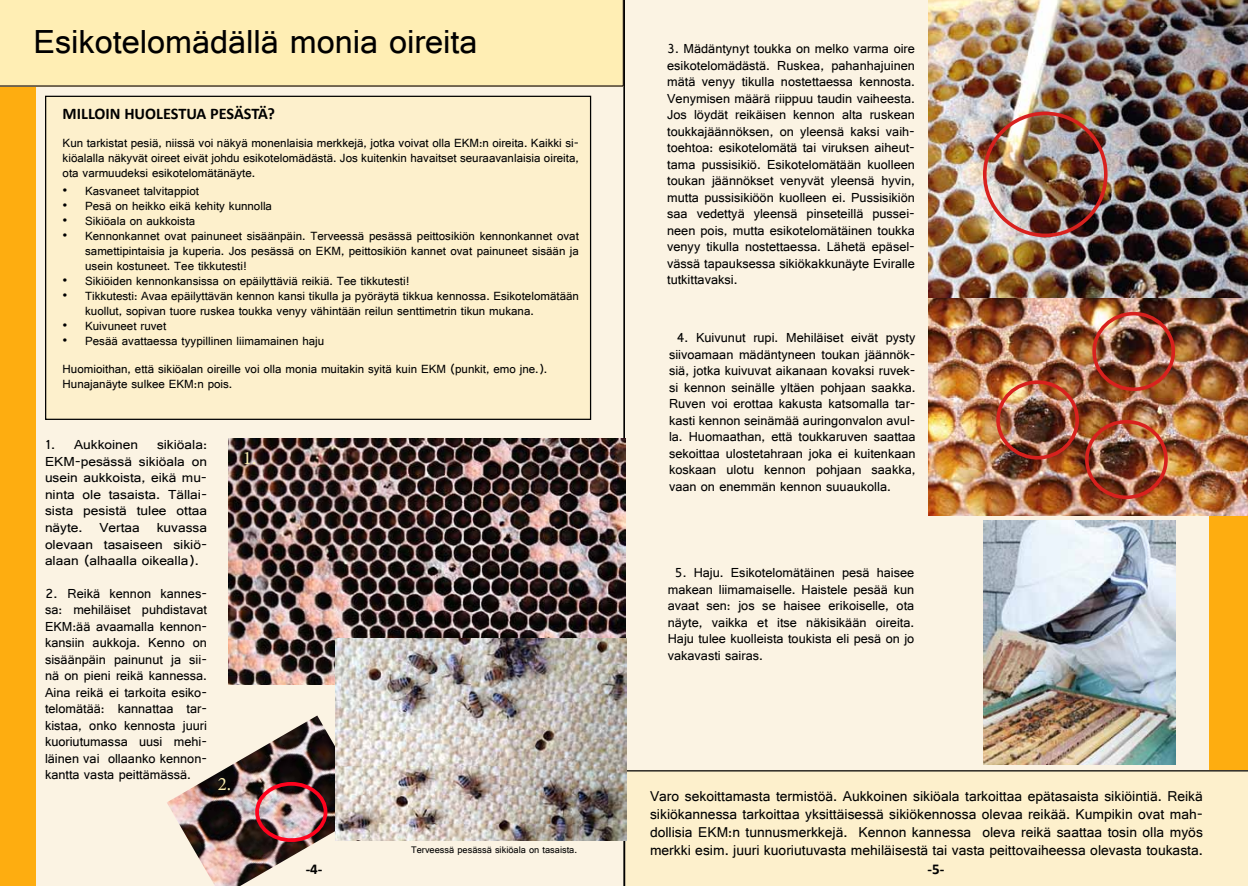
<style>
.page{position:relative;width:1248px;height:886px;background:#fff}
.page>*{position:absolute;margin:0;border:0;box-sizing:border-box;transform-origin:0 0}
.t1{font:35px "Gautami";color:#000}
.t2{font:19px "Minion Pro";color:#fdf0b3}
.t3{font:700 16.25px "Calibri";color:#000}
.t4{font:15px/18px "Gautami";color:#000;text-align:justify}
.t5{font:700 15px "Calibri";color:#000}
.t6{font:13.75px/16.5px "Gautami";color:#000;text-align:justify}
.t7{font:13.75px/16.5px "Gautami";color:#000;text-align:justify;scale:1.08 1}
.t8{font:12.5px/15px "Gautami";color:#000;text-align:justify}
.t9{font:10px "Gautami";color:#000}
</style>
<div class="page">
<div style="left:624px;top:0;width:585px;height:770px;background:#fbf3e3"></div>
<img style="left:928px;top:0;width:319px;height:516px">
<div style="left:35px;top:87px;width:589px;height:799px;background:#fbf3e3"></div>
<img style="left:228px;top:438px;width:397px;height:246px">
<div style="left:0;top:83px;width:35px;height:803px;background:#fead10"></div>
<div style="left:1209px;top:506px;width:38px;height:270px;background:#fead10"></div>
<svg style="left:624px;top:770px;width:623px;height:116px;background:#ede1bf"></svg>
<div style="left:650px;top:782px;width:552px;height:104px;background:#fdf0cc"></div>
<div style="left:46px;top:96px;width:544px;height:323px;background:#fdf0cc"></div>
<div style="left:0;top:0;width:624px;height:87px;background:#ffeeb4"></div>
<div style="left:982px;top:112px;width:125px;height:125px;border:4px solid #d8211e;border-radius:50%"></div>
<div style="left:996px;top:380px;width:82px;height:79px;border:4px solid #d8211e;border-radius:50%"></div>
<div style="left:1092px;top:312px;width:82px;height:79px;border:4px solid #d8211e;border-radius:50%"></div>
<div style="left:1084px;top:420px;width:83px;height:79px;border:4px solid #d8211e;border-radius:50%"></div>
<img style="left:982px;top:521px;width:192px;height:243px">
<img style="left:167px;top:715px;width:205px;height:171px">
<div style="left:255px;top:782px;width:72px;height:60px;border:4px solid #ff021d;border-radius:50%"></div>
<img style="left:335px;top:638px;width:291px;height:202px">
<h1 class="t1" style="left:33px;top:21px;width:445px">Esikotelomädällä monia oireita</h1>
<p class="t3" style="left:63px;top:104px;width:214px">MILLOIN HUOLESTUA PESÄSTÄ?</p>
<p class="t8" style="left:63px;top:135px;width:518px">Kun tarkistat pesiä, niissä voi näkyä monenlaisia merkkejä, jotka voivat olla EKM:n oireita. Kaikki si&shy;kiöalalla näkyvät oireet eivät johdu esikotelomädästä. Jos kuitenkin havaitset seuraavanlaisia oireita, ota varmuudeksi esikotelomätänäyte.</p>
<p class="t8" style="left:63px;top:184px;width:138px">• Kasvaneet talvitappiot</p>
<p class="t8" style="left:63px;top:199px;width:211px">• Pesä on heikko eikä kehity kunnolla</p>
<p class="t8" style="left:63px;top:214px;width:134px">• Sikiöala on aukkoista</p>
<p class="t8" style="left:85px;top:229px;width:495px;text-indent:-23px">• Kennonkannet ovat painuneet sisäänpäin. Terveessä pesässä peittosikiön kennonkannet ovat samettipintaisia ja kuperia. Jos pesässä on EKM, peittosikiön kannet ovat painuneet sisään ja usein kostuneet. Tee tikkutesti!</p>
<p class="t8" style="left:63px;top:274px;width:348px">• Sikiöiden kennonkansissa on epäilyttäviä reikiä. Tee tikkutesti!</p>
<p class="t8" style="left:85px;top:289px;width:495px;text-indent:-23px">• Tikkutesti: Avaa epäilyttävän kennon kansi tikulla ja pyöräytä tikkua kennossa. Esikotelomätään kuollut, sopivan tuore ruskea toukka venyy vähintään reilun senttimetrin tikun mukana.</p>
<p class="t8" style="left:63px;top:319px;width:105px">• Kuivuneet ruvet</p>
<p class="t8" style="left:63px;top:334px;width:263px">• Pesää avattaessa tyypillinen liimamainen haju</p>
<p class="t8" style="left:63px;top:361px;width:486px">Huomioithan, että sikiöalan oireille voi olla monia muitakin syitä kuin EKM (punkit, emo jne.).<br>Hunajanäyte sulkee EKM:n pois.</p>
<p class="t7" style="left:45px;top:436px;width:151px;text-indent:112px">sikiöala:<br>EKM-pesässä sikiöala on usein aukkoista, eikä mu&shy;ninta ole tasaista. Tällai&shy;sista pesistä tulee ottaa näyte. Vertaa kuvassa olevaan tasaiseen sikiö&shy;alaan (alhaalla oikealla).</p>
<p class="t7" style="left:45px;top:584px;width:151px">2. Reikä kennon kannes&shy;sa: mehiläiset puhdistavat EKM:ää avaamalla kennon&shy;kansiin aukkoja. Kenno on sisäänpäin painunut ja sii&shy;nä on pieni reikä kannessa.<br>Aina reikä ei tarkoita esiko&shy;telomätää: kannattaa tar&shy;kistaa, onko kennosta juuri kuoriutumassa uusi mehi&shy;läinen vai ollaanko kennon&shy;kantta vasta peittämässä.</p>
<p class="t7" style="left:45px;top:436px;width:88px">1. Aukkoinen</p>
<h2 class="t2" style="left:218px;top:771px;width:15px">2.</h2>
<h2 class="t2" style="left:243px;top:445px;width:15px">1.</h2>
<p class="t9" style="left:411px;top:843px;width:167px">Terveessä pesässä sikiöala on tasaista.</p>
<p class="t6" style="left:667px;top:40px;width:249px">3. Mädäntynyt toukka on melko varma oire esikotelomädästä. Ruskea, pahanhajuinen mätä venyy tikulla nostettaessa kennosta.<br>Venymisen määrä riippuu taudin vaiheesta.<br>Jos löydät reikäisen kennon alta ruskean toukkajäännöksen, on yleensä kaksi vaih&shy;toehtoa: esikotelomätä tai viruksen aiheut&shy;tama pussisikiö. Esikotelomätään kuolleen toukan jäännökset venyvät yleensä hyvin, mutta pussisikiöön kuolleen ei. Pussisikiön saa vedettyä yleensä pinseteillä pussei&shy;neen pois, mutta esikotelomätäinen toukka venyy tikulla nostettaessa. Lähetä epäsel&shy;vässä tapauksessa sikiökakkunäyte Eviralle tutkittavaksi.</p>
<p class="t6" style="left:669px;top:329px;width:248px;text-indent:8px">4. Kuivunut rupi. Mehiläiset eivät pysty siivoamaan mädäntyneen toukan jäännök&shy;siä, jotka kuivuvat aikanaan kovaksi ruvek&shy;si kennon seinälle yltäen pohjaan saakka.<br>Ruven voi erottaa kakusta katsomalla tar&shy;kasti kennon seinämää auringonvalon avul&shy;la. Huomaathan, että toukkaruven saattaa sekoittaa ulostetahraan joka ei kuitenkaan koskaan ulotu kennon pohjaan saakka, vaan on enemmän kennon suuaukolla.</p>
<p class="t6" style="left:667px;top:564px;width:248px;text-indent:7px">5. Haju. Esikotelomätäinen pesä haisee makean liimamaiselle. Haistele pesää kun avaat sen: jos se haisee erikoiselle, ota näyte, vaikka et itse näkisikään oireita.<br>Haju tulee kuolleista toukista eli pesä on jo vakavasti sairas.</p>
<p class="t4" style="left:650px;top:786px;width:554px">Varo sekoittamasta termistöä. Aukkoinen sikiöala tarkoittaa epätasaista sikiöintiä. Reikä sikiökannessa tarkoittaa yksittäisessä sikiökennossa olevaa reikää. Kumpikin ovat mah&shy;dollisia EKM:n tunnusmerkkejä. Kennon kannessa oleva reikä saattaa tosin olla myös merkki esim. juuri kuoriutuvasta mehiläisestä tai vasta peittovaiheessa olevasta toukasta.</p>
<p class="t5" style="left:306px;top:860px;width:18px">-4-</p>
<p class="t5" style="left:927px;top:860px;width:18px">-5-</p>
</div>
